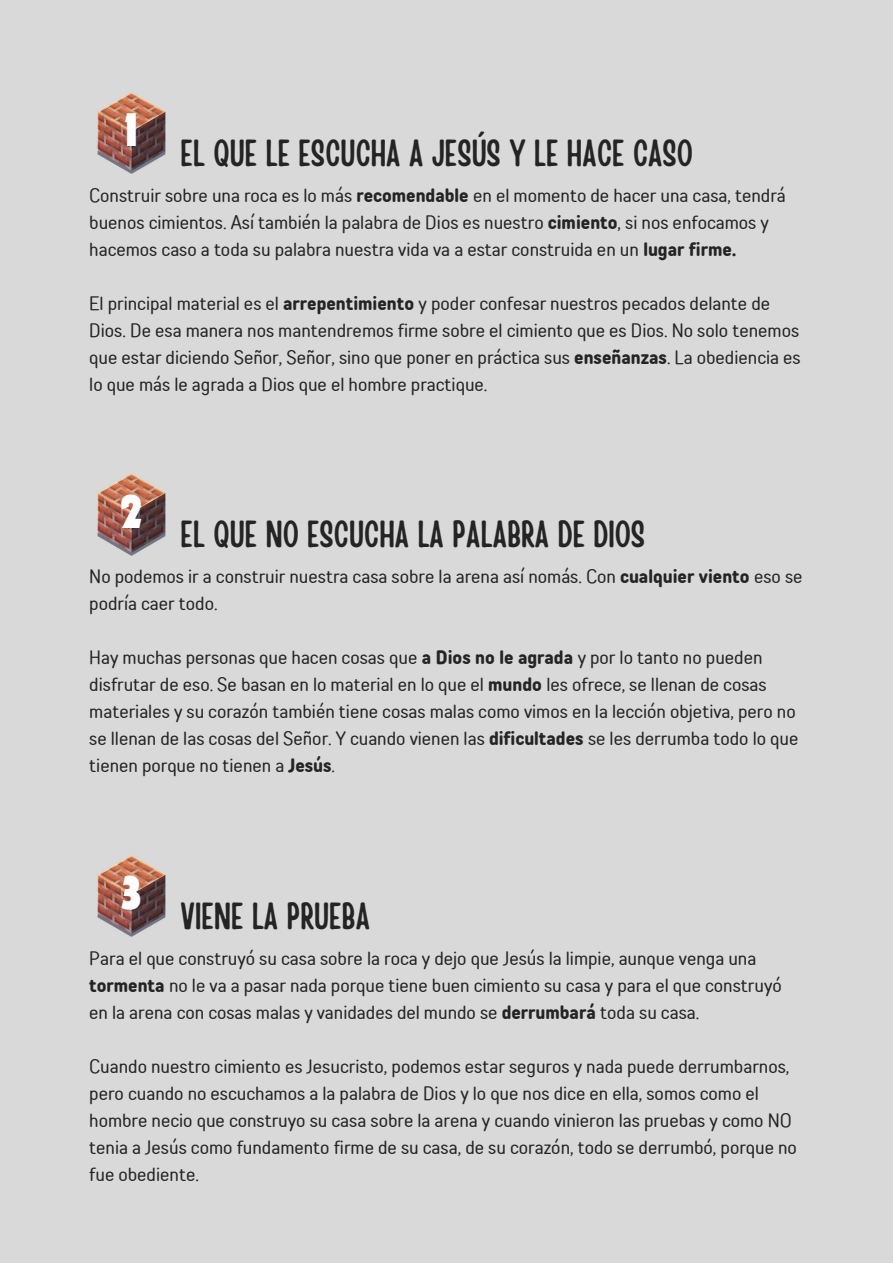
<style>
.page{position:relative;width:893px;height:1264px;background:#fff}
.page>*{position:absolute;margin:0;border:0;box-sizing:border-box;transform-origin:0 0}
.t1{font:700 condensed 48.75px "Dynamo Com";color:#fff}
.t2{font:37.5px "Handy Casual Condensed";color:#242424}
.t3{font:condensed 19.5px/27px "TT Rounds Neue";color:#242424}
.s1{font-weight:700}
</style>
<div class="page">
<div style="left:0;top:0;width:892px;height:1262px;background:#d9d9d9"></div>
<img style="left:97px;top:92px;width:69px;height:82px">
<img style="left:97px;top:473px;width:69px;height:82px">
<img style="left:97px;top:855px;width:69px;height:81px">
<h1 class="t1" style="left:124px;top:101px;width:16px">1</h1>
<h2 class="t2" style="left:181px;top:128px;width:514px">EL QUE LE ESCUCHA A JESÚS Y LE HACE CASO</h2>
<p class="t3" style="left:89px;top:182px;width:698px">Construir sobre una roca es lo más <span class="s1">recomendable</span> en el momento de hacer una casa, tendrá buenos cimientos. Así también la palabra de Dios es nuestro <span class="s1">cimiento</span>, si nos enfocamos y hacemos caso a toda su palabra nuestra vida va a estar construida en un <span class="s1">lugar firme.</span></p>
<p class="t3" style="left:89px;top:290px;width:713px">El principal material es el <span class="s1">arrepentimiento</span> y poder confesar nuestros pecados delante de Dios. De esa manera nos mantendremos firme sobre el cimiento que es Dios. No solo tenemos que estar diciendo Señor, Señor, sino que poner en práctica sus <span class="s1">enseñanzas</span>. La obediencia es lo que más le agrada a Dios que el hombre practique.</p>
<h1 class="t1" style="left:121px;top:483px;width:23px">2</h1>
<h2 class="t2" style="left:181px;top:509px;width:466px">EL QUE NO ESCUCHA LA PALABRA DE DIOS</h2>
<p class="t3" style="left:89px;top:563px;width:714px">No podemos ir a construir nuestra casa sobre la arena así nomás. Con <span class="s1">cualquier viento</span> eso se podría caer todo.</p>
<p class="t3" style="left:89px;top:644px;width:710px">Hay muchas personas que hacen cosas que <span class="s1">a Dios no le agrada</span> y por lo tanto no pueden disfrutar de eso. Se basan en lo material en lo que el <span class="s1">mundo</span> les ofrece, se llenan de cosas materiales y su corazón también tiene cosas malas como vimos en la lección objetiva, pero no se llenan de las cosas del Señor. Y cuando vienen las <span class="s1">dificultades</span> se les derrumba todo lo que tienen porque no tienen a <span class="s1">Jesús</span>.</p>
<h1 class="t1" style="left:121px;top:864px;width:22px">3</h1>
<h2 class="t2" style="left:181px;top:891px;width:191px">VIENE LA PRUEBA</h2>
<p class="t3" style="left:89px;top:944px;width:694px">Para el que construyó su casa sobre la roca y dejo que Jesús la limpie, aunque venga una <span class="s1">tormenta</span> no le va a pasar nada porque tiene buen cimiento su casa y para el que construyó en la arena con cosas malas y vanidades del mundo se <span class="s1">derrumbará</span> toda su casa.</p>
<p class="t3" style="left:89px;top:1052px;width:709px">Cuando nuestro cimiento es Jesucristo, podemos estar seguros y nada puede derrumbarnos, pero cuando no escuchamos a la palabra de Dios y lo que nos dice en ella, somos como el hombre necio que construyo su casa sobre la arena y cuando vinieron las pruebas y como NO tenia a Jesús como fundamento firme de su casa, de su corazón, todo se derrumbó, porque no fue obediente.</p>
</div>
